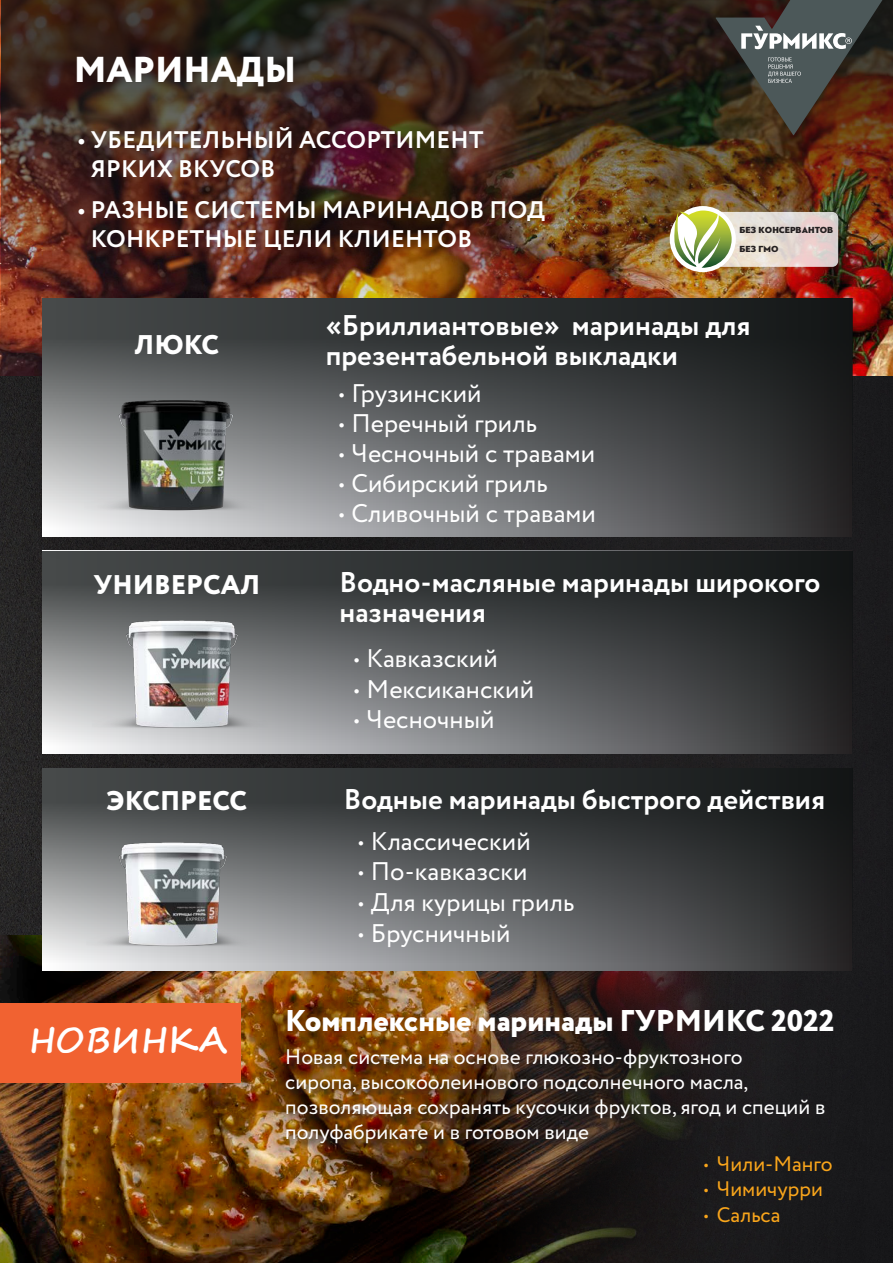
<style>
.page{position:relative;width:893px;height:1263px;background:#fff}
.page>*{position:absolute;margin:0;border:0;box-sizing:border-box;transform-origin:0 0}
.t1{font:800 36px "Circe";color:#fff}
.t2{font:700 33px "Segoe Print";color:#fff}
.t3{font:800 30px "Circe";color:#fff}
.t4{font:700 28.5px/30px "Circe";color:#fff}
.t5{font:800 27px "Circe";color:#fff}
.t6{font:25.5px "Circe";color:#fff}
.t7{font:700 24px/28.8px "Circe";letter-spacing:.01em;color:#fff}
.t8{font:21px/25.2px "Circe";color:#fff}
.t9{font:21px "Circe";color:#f9a51b}
.osn_txt{font:900 9.3px "PF Bague Sans Pro";color:#231f20}
</style>
<div class="page">
<img style="left:0;top:375px;width:893px;height:888px">
<img style="left:0;top:935px;width:762px;height:328px">
<img style="left:2px;top:0;width:891px;height:370px">
<div style="left:33px;top:541px;width:847px;height:240px;background:#231f20"></div>
<svg style="left:42px;top:565px;width:810px;height:188px"></svg>
<div style="left:33px;top:759px;width:847px;height:239px;background:#231f20;opacity:.1"></div>
<svg style="left:42px;top:769px;width:810px;height:202px;background:#4e5052"></svg>
<div style="left:33px;top:289px;width:847px;height:276px;background:#231f20;opacity:.1"></div>
<svg style="left:42px;top:299px;width:810px;height:238px;background:#4e5052"></svg>
<img style="left:84px;top:392px;width:180px;height:149px">
<img style="left:93px;top:619px;width:174px;height:138px">
<img style="left:86px;top:830px;width:169px;height:145px">
<div style="left:0;top:1003px;width:241px;height:79px;background:#f16231"></div>
<svg style="left:715px;top:0;width:177px;height:135px;background:#4d443b"></svg>
<div style="left:286px;top:1049px;width:546px;height:103px;background:#231f20;opacity:.86"></div>
<div style="left:670px;top:206px;width:66px;height:66px;background:#fff;border-radius:50%"></div>
<img style="left:672px;top:210px;width:166px;height:58px">
<p class="t1" style="left:74px;top:45px;width:224px">МАРИНАДЫ</p>
<p class="t7" style="left:91px;top:126px;width:394px;text-indent:-13px">• УБЕДИТЕЛЬНЫЙ АССОРТИМЕНТ<br>ЯРКИХ ВКУСОВ</p>
<p class="t7" style="left:91px;top:197px;width:456px;text-indent:-13px">• РАЗНЫЕ СИСТЕМЫ МАРИНАДОВ ПОД<br>КОНКРЕТНЫЕ ЦЕЛИ КЛИЕНТОВ</p>
<p class="osn_txt" style="left:739px;top:225px;width:95px">БЕЗ КОНСЕРВАНТОВ</p>
<p class="osn_txt" style="left:739px;top:243px;width:41px">БЕЗ ГМО</p>
<p class="t5" style="left:135px;top:327px;width:86px">ЛЮКС</p>
<p class="t4" style="left:326px;top:311px;width:426px">«Бриллиантовые» маринады для презентабельной выкладки</p>
<p class="t6" style="left:339px;top:377px;width:144px">• Грузинский</p>
<p class="t6" style="left:339px;top:407px;width:200px">• Перечный гриль</p>
<p class="t6" style="left:339px;top:437px;width:258px">• Чесночный с травами</p>
<p class="t6" style="left:339px;top:467px;width:211px">• Сибирский гриль</p>
<p class="t6" style="left:339px;top:497px;width:259px">• Сливочный с травами</p>
<p class="t5" style="left:93px;top:566px;width:168px">УНИВЕРСАЛ</p>
<p class="t4" style="left:340px;top:568px;width:482px">Водно-масляные маринады широкого назначения</p>
<p class="t6" style="left:354px;top:642px;width:145px">• Кавказский</p>
<p class="t6" style="left:354px;top:672px;width:182px">• Мексиканский</p>
<p class="t6" style="left:354px;top:703px;width:142px">• Чесночный</p>
<p class="t5" style="left:107px;top:783px;width:142px">ЭКСПРЕСС</p>
<p class="t2" style="left:29px;top:1010px;width:200px">НОВИНКА</p>
<p class="t4" style="left:344px;top:785px;width:483px">Водные маринады быстрого действия</p>
<p class="t6" style="left:358px;top:824px;width:174px">• Классический</p>
<p class="t6" style="left:358px;top:855px;width:171px">• По-кавказски</p>
<p class="t6" style="left:358px;top:885px;width:218px">• Для курицы гриль</p>
<p class="t6" style="left:358px;top:916px;width:154px">• Брусничный</p>
<p class="t3" style="left:285px;top:1000px;width:551px">Комплексные маринады ГУРМИКС 2022</p>
<p class="t8" style="left:285px;top:1045px;width:542px">Новая система на основе глюкозно-фруктозного<br>сиропа, высокоолеинового подсолнечного масла, позволяющая сохранять кусочки фруктов, ягод и специй в полуфабрикате и в готовом виде</p>
<p class="t9" style="left:704px;top:1150px;width:130px">• Чили-Манго</p>
<p class="t9" style="left:704px;top:1175px;width:120px">• Чимичурри</p>
<p class="t9" style="left:704px;top:1200px;width:78px">• Сальса</p>
</div>
